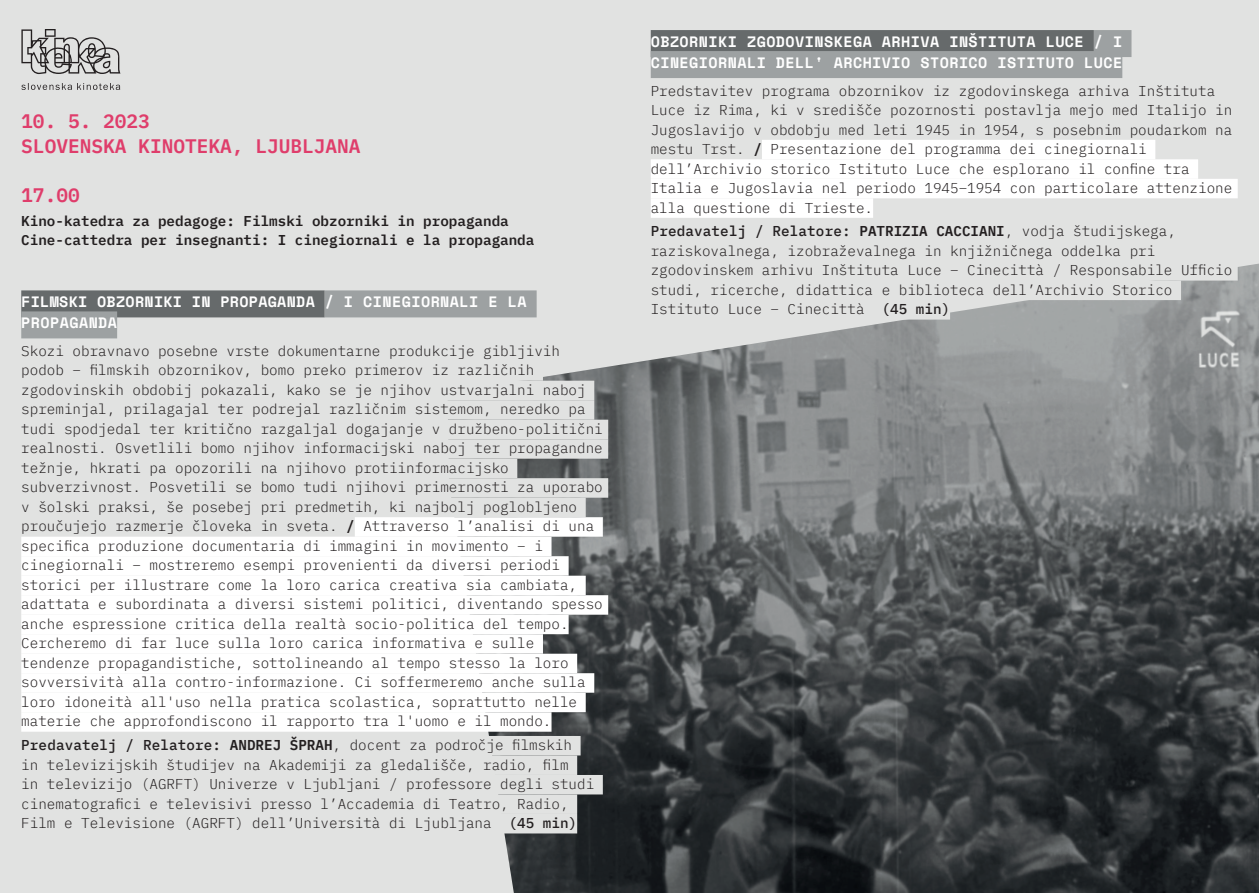
<style>
.page{position:relative;width:1259px;height:893px;background:#e1e2e1}
.page>*{position:absolute;margin:0;border:0;box-sizing:border-box;transform-origin:0 0}
.t1{font:600 19.5px/25.2px "IBM Plex Mono";color:#df3d6b}
.t2{font:700 15px/21px "Space Mono";letter-spacing:.03em;color:#fff}
.t3{font:300 14.25px/19.5px "IBM Plex Mono";color:#231f20}
.t4{font:600 14.25px/19.5px "IBM Plex Mono";color:#231f20}
.s1{font-weight:600}
.s2{font-weight:500}
</style>
<div class="page">
<svg style="left:21px;top:30px;width:99px;height:44px"></svg>
<svg style="left:21px;top:83px;width:99px;height:6px"></svg>
<img style="left:447px;top:264px;width:812px;height:629px">
<div style="left:21px;top:290px;width:304px;height:27px;background:#666a6b"></div>
<div style="left:325px;top:290px;width:211px;height:27px;background:#9da1a2"></div>
<div style="left:21px;top:311px;width:96px;height:27px;background:#9da1a2"></div>
<div style="left:355px;top:342px;width:213px;height:19px;background:#e1e2e1"></div>
<div style="left:21px;top:361px;width:522px;height:20px;background:#e1e2e1"></div>
<div style="left:21px;top:381px;width:573px;height:19px;background:#e1e2e1"></div>
<div style="left:21px;top:400px;width:573px;height:20px;background:#e1e2e1"></div>
<div style="left:21px;top:420px;width:587px;height:19px;background:#e1e2e1"></div>
<div style="left:21px;top:439px;width:587px;height:20px;background:#e1e2e1"></div>
<div style="left:21px;top:459px;width:496px;height:19px;background:#e1e2e1"></div>
<div style="left:21px;top:478px;width:587px;height:20px;background:#e1e2e1"></div>
<div style="left:21px;top:498px;width:565px;height:19px;background:#e1e2e1"></div>
<div style="left:355px;top:517px;width:248px;height:20px;background:#fff"></div>
<div style="left:21px;top:537px;width:530px;height:19px;background:#fff"></div>
<div style="left:21px;top:556px;width:547px;height:20px;background:#fff"></div>
<div style="left:21px;top:576px;width:565px;height:19px;background:#fff"></div>
<div style="left:21px;top:595px;width:587px;height:20px;background:#fff"></div>
<div style="left:21px;top:615px;width:547px;height:19px;background:#fff"></div>
<div style="left:21px;top:634px;width:522px;height:20px;background:#fff"></div>
<div style="left:21px;top:654px;width:556px;height:19px;background:#fff"></div>
<div style="left:21px;top:673px;width:573px;height:20px;background:#fff"></div>
<div style="left:21px;top:693px;width:565px;height:19px;background:#fff"></div>
<div style="left:21px;top:712px;width:530px;height:20px;background:#fff"></div>
<div style="left:350px;top:736px;width:230px;height:19px;background:#e1e2e1"></div>
<div style="left:21px;top:755px;width:556px;height:20px;background:#e1e2e1"></div>
<div style="left:21px;top:775px;width:582px;height:19px;background:#e1e2e1"></div>
<div style="left:21px;top:794px;width:556px;height:20px;background:#e1e2e1"></div>
<div style="left:21px;top:814px;width:556px;height:19px;background:#e1e2e1"></div>
<div style="left:651px;top:30px;width:443px;height:27px;background:#666a6b"></div>
<div style="left:1094px;top:30px;width:37px;height:27px;background:#9da1a2"></div>
<div style="left:651px;top:51px;width:471px;height:27px;background:#9da1a2"></div>
<div style="left:762px;top:140px;width:393px;height:19px;background:#fff"></div>
<div style="left:651px;top:159px;width:547px;height:20px;background:#fff"></div>
<div style="left:651px;top:179px;width:586px;height:19px;background:#fff"></div>
<div style="left:651px;top:198px;width:222px;height:20px;background:#fff"></div>
<div style="left:651px;top:261px;width:586px;height:20px;background:#e1e2e1"></div>
<div style="left:651px;top:281px;width:530px;height:19px;background:#e1e2e1"></div>
<div style="left:651px;top:300px;width:299px;height:20px;background:#e1e2e1"></div>
<h1 class="t1" style="left:21px;top:107px;width:341px">10. 5. 2023<br>SLOVENSKA KINOTEKA, LJUBLJANA</h1>
<h1 class="t1" style="left:21px;top:181px;width:60px">17.00</h1>
<p class="t4" style="left:21px;top:210px;width:515px">Kino-katedra za pedagoge: Filmski obzorniki in propaganda<br>Cine-cattedra per insegnanti: I cinegiornali e la propaganda</p>
<p class="t2" style="left:21px;top:291px;width:507px">FILMSKI OBZORNIKI IN PROPAGANDA / I CINEGIORNALI E LA<br>PROPAGANDA</p>
<p class="t3" style="left:21px;top:340px;width:583px">Skozi obravnavo posebne vrste dokumentarne produkcije gibljivih podob – filmskih obzornikov, bomo preko primerov iz različnih zgodovinskih obdobij pokazali, kako se je njihov ustvarjalni naboj spreminjal, prilagajal ter podrejal različnim sistemom, neredko pa tudi spodjedal ter kritično razgaljal dogajanje v družbeno-politični realnosti. Osvetlili bomo njihov informacijski naboj ter propagandne težnje, hkrati pa opozorili na njihovo protiinformacijsko subverzivnost. Posvetili se bomo tudi njihovi primernosti za uporabo v šolski praksi, še posebej pri predmetih, ki najbolj poglobljeno proučujejo razmerje človeka in sveta. <span class="s1">/</span> Attraverso l’analisi di una specifica produzione documentaria di immagini in movimento – i cinegiornali – mostreremo esempi provenienti da diversi periodi storici per illustrare come la loro carica creativa sia cambiata, adattata e subordinata a diversi sistemi politici, diventando spesso anche espressione critica della realtà socio-politica del tempo.<br>Cercheremo di far luce sulla loro carica informativa e sulle tendenze propagandistiche, sottolineando al tempo stesso la loro sovversività alla contro-informazione. Ci soffermeremo anche sulla loro idoneità all'uso nella pratica scolastica, soprattutto nelle materie che approfondiscono il rapporto tra l'uomo e il mondo.</p>
<p class="t3" style="left:21px;top:734px;width:574px"><span class="s2">Predavatelj / Relatore:</span> <span class="s1">ANDREJ ŠPRAH</span>, docent za področje filmskih<br>in televizijskih študijev na Akademiji za gledališče, radio, film<br>in televizijo (AGRFT) Univerze v Ljubljani / professore degli studi cinematografici e televisivi presso l’Accademia di Teatro, Radio, Film e Televisione (AGRFT) dell’Università di Ljubljana <span class="s2">(45 min)</span></p>
<p class="t2" style="left:651px;top:30px;width:473px">OBZORNIKI ZGODOVINSKEGA ARHIVA INŠTITUTA LUCE / I<br>CINEGIORNALI DELL' ARCHIVIO STORICO ISTITUTO LUCE</p>
<p class="t3" style="left:651px;top:80px;width:583px">Predstavitev programa obzornikov iz zgodovinskega arhiva Inštituta Luce iz Rima, ki v središče pozornosti postavlja mejo med Italijo in Jugoslavijo v obdobju med leti 1945 in 1954, s posebnim poudarkom na mestu Trst. <span class="s1">/</span> Presentazione del programma dei cinegiornali dell’Archivio storico Istituto Luce che esplorano il confine tra Italia e Jugoslavia nel periodo 1945–1954 con particolare attenzione alla questione di Trieste.</p>
<p class="t3" style="left:651px;top:220px;width:583px"><span class="s2">Predavatelj / Relatore:</span> <span class="s1">PATRIZIA CACCIANI</span>, vodja študijskega, raziskovalnega, izobraževalnega in knjižničnega oddelka pri zgodovinskem arhivu Inštituta Luce – Cinecittà / Responsabile Ufficio studi, ricerche, didattica e biblioteca dell’Archivio Storico Istituto Luce – Cinecittà <span class="s2">(45 min)</span></p>
</div>
